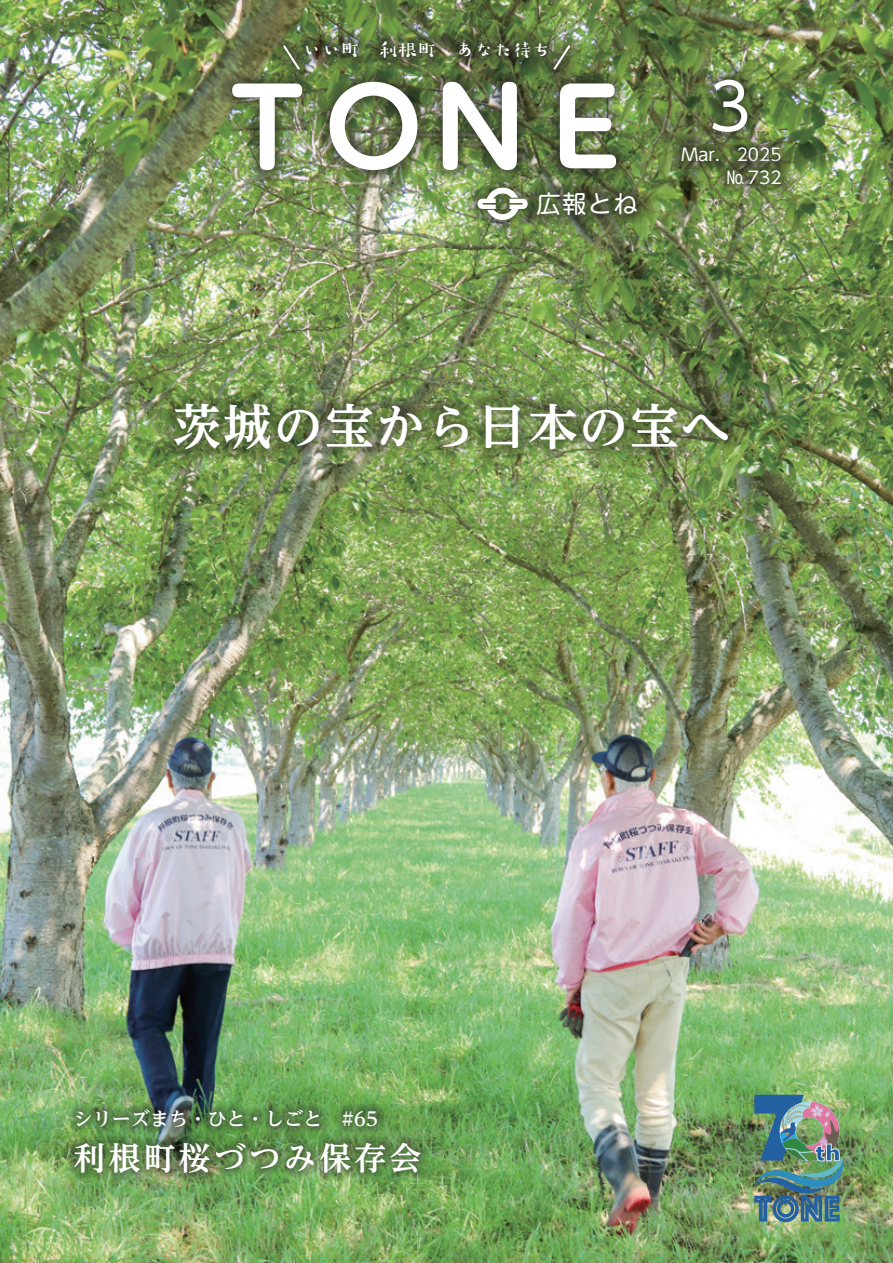
<style>
.page{position:relative;width:893px;height:1263px;background:#fff}
.page>*{position:absolute;margin:0;border:0;box-sizing:border-box;transform-origin:0 0}
.t1{font:700 106.35px "UD Shin M Go Pro De";color:#fff}
.t2{font:63.75px "UD Shin Go Pro";color:#fff}
.t3{font:700 48.9px "UD Reimin Pro";letter-spacing:.04em;color:#fff}
.t4{font:700 31.95px "UD Reimin Pro";letter-spacing:.1em;color:#fff}
.t5{font:24.45px "UD Shin M Go Pro";color:#fff}
.t6{font:700 19.2px "UD Reimin Pro";color:#fff}
.t7{font:500 19.2px "Suzumushi Std";color:#fff}
.t8{font:16.95px "UD Shin Go Pro";color:#fff}
</style>
<div class="page">
<img style="left:0;top:0;width:893px;height:1263px">
<img style="left:699px;top:67px;width:61px;height:67px">
<img style="left:220px;top:69px;width:409px;height:114px">
<svg style="left:669px;top:134px;width:124px;height:40px;background:#5c6c41"></svg>
<svg style="left:715px;top:157px;width:79px;height:40px;background:#617243"></svg>
<svg style="left:293px;top:29px;width:267px;height:3px"></svg>
<img style="left:270px;top:32px;width:313px;height:50px">
<svg style="left:281px;top:43px;width:21px;height:29px"></svg>
<svg style="left:552px;top:43px;width:20px;height:29px"></svg>
<svg style="left:540px;top:180px;width:110px;height:48px;background:#55653d"></svg>
<img style="left:465px;top:175px;width:75px;height:58px">
<svg style="left:477px;top:188px;width:51px;height:32px"></svg>
<img style="left:754px;top:1095px;width:93px;height:127px">
<div style="left:162px;top:391px;width:578px;height:71px;background:#231f20;opacity:.75"></div>
<div style="left:66px;top:1100px;width:363px;height:81px;background:#231f20;opacity:.75"></div>
<p class="t7" style="left:302px;top:37px;width:250px">いい町　利根町　あなた待ち</p>
<h1 class="t1" style="left:214px;top:41px;width:427px">ＴＯＮＥ</h1>
<p class="t5" style="left:537px;top:184px;width:103px">広報とね</p>
<h2 class="t2" style="left:709px;top:55px;width:44px">3</h2>
<p class="t8" style="left:681px;top:141px;width:40px">Mar.</p>
<p class="t8" style="left:737px;top:141px;width:46px">2025</p>
<p class="t8" style="left:727px;top:164px;width:56px">No 732</p>
<h3 class="t3" style="left:172px;top:386px;width:559px">茨城の宝から日本の宝へ</h3>
<p class="t6" style="left:74px;top:1103px;width:250px">シリーズまち・ひと・しごと</p>
<h3 class="t4" style="left:74px;top:1132px;width:349px">利根町桜づつみ保存会</h3>
<p class="t6" style="left:341px;top:1103px;width:38px">#65</p>
</div>
